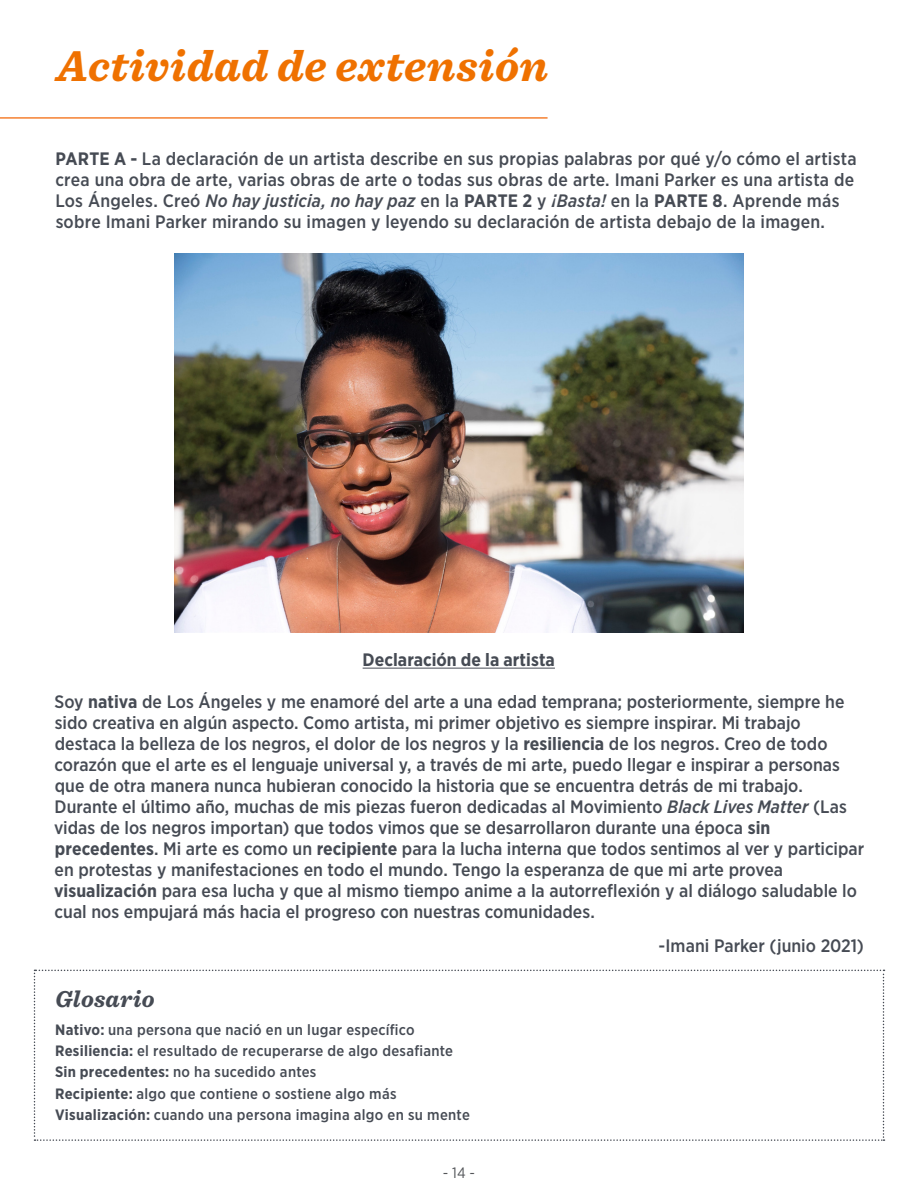
<style>
.page{position:relative;width:918px;height:1188px;background:#fff}
.page>*{position:absolute;margin:0;border:0;box-sizing:border-box;transform-origin:0 0}
._1_1_Header{font:italic 700 45px "Sentinel";letter-spacing:.015em;color:#ef7100}
._1_1_Header-2{font:italic 700 24px "Sentinel";letter-spacing:.015em;color:#464b54}
._1_1_Header-3{font:500 18px/21px "Gotham Narrow";color:#464b54}
._1_1_Header-4{font:700 18px "Gotham Narrow";letter-spacing:.005em;color:#464b54}
._1_1_Header-5{font:500 15px "Gotham Narrow";letter-spacing:.02em;color:#464b54}
.t1{font:15px "Gotham Narrow";color:#535559}
.s1{font-weight:700}
.s2{font-style:italic}
</style>
<div class="page">
<img style="left:175px;top:253px;width:568px;height:380px">
<hr style="left:363px;top:668px;width:192px;height:1px;background:#464b54">
<svg style="left:34px;top:970px;width:851px;height:171px"></svg>
<svg style="left:0;top:117px;width:548px;height:2px"></svg>
<p class="_1_1_Header" style="left:57px;top:30px;width:493px">Actividad de extensión</p>
<p class="_1_1_Header-3" style="left:56px;top:148px;width:803px"><span class="s1">PARTE A -</span> La declaración de un artista describe en sus propias palabras por qué y/o cómo el artista crea una obra de arte, varias obras de arte o todas sus obras de arte. Imani Parker es una artista de Los Ángeles. Creó <span class="s2">No hay justicia, no hay paz</span> en la <span class="s1">PARTE 2</span> y <span class="s2">¡Basta!</span> en la <span class="s1">PARTE 8</span>. Aprende más sobre Imani Parker mirando su imagen y leyendo su declaración de artista debajo de la imagen.</p>
<p class="_1_1_Header-4" style="left:363px;top:648px;width:194px">Declaración de la artista</p>
<p class="_1_1_Header-3" style="left:54px;top:691px;width:812px">Soy <span class="s1">nativa</span> de Los Ángeles y me enamoré del arte a una edad temprana; posteriormente, siempre he sido creativa en algún aspecto. Como artista, mi primer objetivo es siempre inspirar. Mi trabajo destaca la belleza de los negros, el dolor de los negros y la <span class="s1">resiliencia</span> de los negros. Creo de todo corazón que el arte es el lenguaje universal y, a través de mi arte, puedo llegar e inspirar a personas que de otra manera nunca hubieran conocido la historia que se encuentra detrás de mi trabajo.<br>Durante el último año, muchas de mis piezas fueron dedicadas al Movimiento <span class="s2">Black Lives Matter</span> (Las vidas de los negros importan) que todos vimos que se desarrollaron durante una época <span class="s1">sin precedentes</span>. Mi arte es como un <span class="s1">recipiente</span> para la lucha interna que todos sentimos al ver y participar en protestas y manifestaciones en todo el mundo. Tengo la esperanza de que mi arte provea <span class="s1">visualización</span> para esa lucha y que al mismo tiempo anime a la autorreflexión y al diálogo saludable lo cual nos empujará más hacia el progreso con nuestras comunidades.</p>
<p class="_1_1_Header-3" style="left:659px;top:935px;width:207px">-Imani Parker (junio 2021)</p>
<p class="_1_1_Header-2" style="left:55px;top:980px;width:101px">Glosario</p>
<p class="_1_1_Header-5" style="left:55px;top:1020px;width:361px"><span class="s1">Nativo:</span> una persona que nació en un lugar específico</p>
<p class="_1_1_Header-5" style="left:55px;top:1041px;width:399px"><span class="s1">Resiliencia:</span> el resultado de recuperarse de algo desafiante</p>
<p class="_1_1_Header-5" style="left:55px;top:1063px;width:263px"><span class="s1">Sin precedentes:</span> no ha sucedido antes</p>
<p class="_1_1_Header-5" style="left:55px;top:1084px;width:343px"><span class="s1">Recipiente:</span> algo que contiene o sostiene algo más</p>
<p class="_1_1_Header-5" style="left:55px;top:1105px;width:416px"><span class="s1">Visualización:</span> cuando una persona imagina algo en su mente</p>
<p class="t1" style="left:443px;top:1163px;width:34px">- 14 -</p>
</div>
